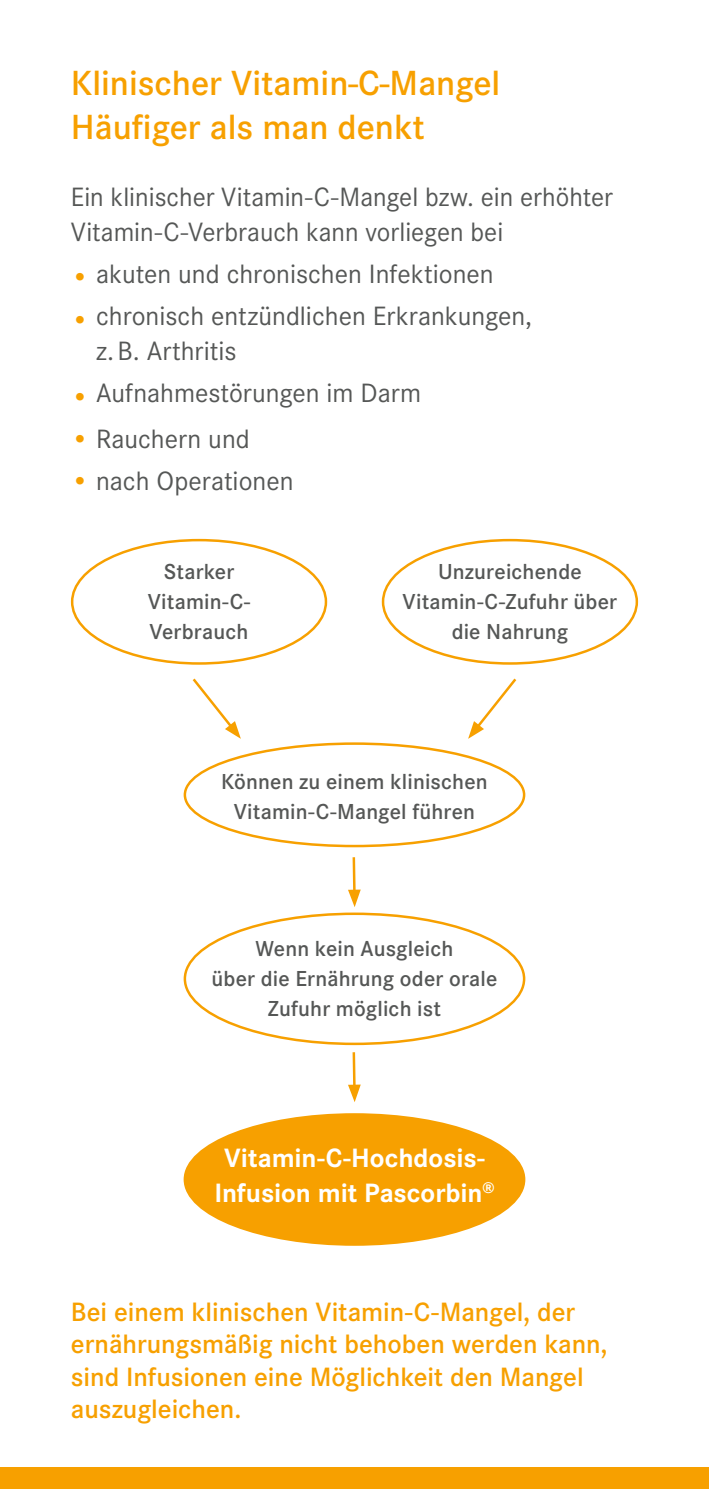
<style>
.page{position:relative;width:709px;height:1489px;background:#fff}
.page>*{position:absolute;margin:0;border:0;box-sizing:border-box;transform-origin:0 0}
.t1{font:600 36.25px/43.5px "Corporate S Pro";color:#f7a000}
.t2{font:27.5px/35px "Corporate S Pro";color:#555756}
.t3{font:600 27.5px/32.5px "Corporate S Pro";color:#f7a000}
.t4{font:700 27.5px/35px "Corporate S Pro";letter-spacing:-.005em;color:#fff;text-align:center}
.t5{font:600 22.5px/30px "Corporate S Pro";letter-spacing:.005em;color:#555756;text-align:center}
.s1{color:#f7a000}
</style>
<div class="page">
<div style="left:0;top:1467px;width:709px;height:21px;background:#f7a000"></div>
<div style="left:185px;top:1114px;width:339px;height:130px;background:#f7a000;border-radius:50%"></div>
<svg style="left:192px;top:678px;width:49px;height:60px"></svg>
<svg style="left:468px;top:678px;width:49px;height:60px"></svg>
<svg style="left:352px;top:857px;width:4px;height:32px"></svg>
<svg style="left:348px;top:889px;width:13px;height:18px"></svg>
<svg style="left:352px;top:1052px;width:4px;height:32px"></svg>
<svg style="left:348px;top:1084px;width:13px;height:18px"></svg>
<h1 class="t1" style="left:71px;top:59px;width:431px">Klinischer Vitamin-C-Mangel<br>Häufiger als man denkt</h1>
<p class="t2" style="left:71px;top:177px;width:543px">Ein klinischer Vitamin-C-Mangel bzw. ein erhöhter<br>Vitamin-C-Verbrauch kann vorliegen bei</p>
<p class="t2" style="left:71px;top:254px;width:424px"><span class="s1">•</span> akuten und chronischen Infektionen</p>
<p class="t2" style="left:96px;top:296px;width:437px;text-indent:-25px"><span class="s1">•</span> chronisch entzündlichen Erkrankungen, z.B. Arthritis</p>
<p class="t2" style="left:71px;top:373px;width:352px"><span class="s1">•</span> Aufnahmestörungen im Darm</p>
<p class="t2" style="left:71px;top:419px;width:180px"><span class="s1">•</span> Rauchern und</p>
<p class="t2" style="left:71px;top:461px;width:224px"><span class="s1">•</span> nach Operationen</p>
<p class="t5" style="left:148px;top:555px;width:104px">Starker<br>Vitamin-C-<br>Verbrauch</p>
<p class="t5" style="left:402px;top:555px;width:216px">Unzureichende<br>Vitamin-C-Zufuhr über die Nahrung</p>
<p class="t5" style="left:221px;top:765px;width:268px">Können zu einem klinischen<br>Vitamin-C-Mangel führen</p>
<p class="t5" style="left:211px;top:931px;width:287px">Wenn kein Ausgleich<br>über die Ernährung oder orale<br>Zufuhr möglich ist</p>
<p class="t4" style="left:214px;top:1137px;width:282px">Vitamin-C-Hochdosis-<br>Infusion mit Pascorbin<sup>®</sup></p>
<p class="t3" style="left:71px;top:1293px;width:538px">Bei einem klinischen Vitamin-C-Mangel, der ernährungsmäßig nicht behoben werden kann, sind Infusionen eine Möglichkeit den Mangel auszugleichen.</p>
</div>
